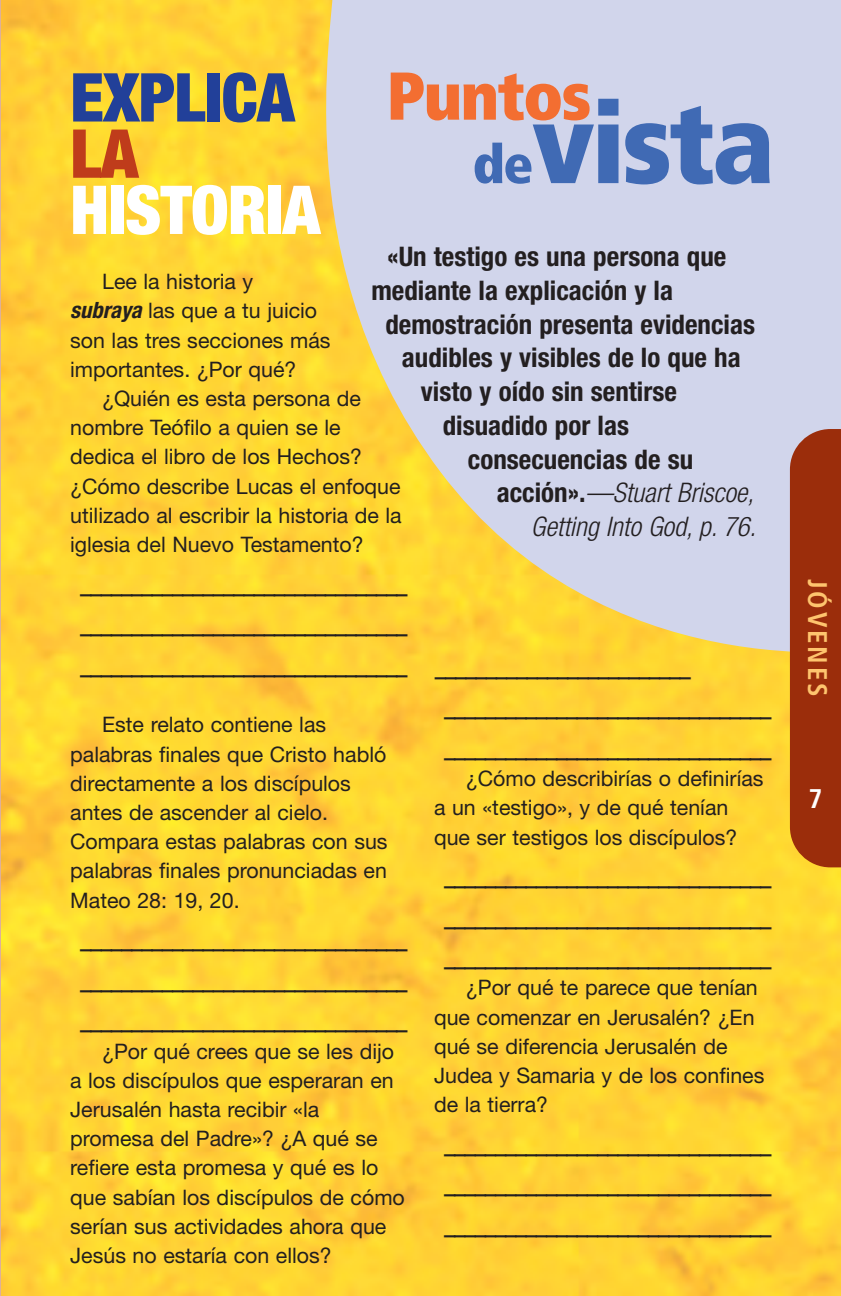
<style>
.page{position:relative;width:841px;height:1296px;background:#fff}
.page>*{position:absolute;margin:0;border:0;box-sizing:border-box;transform-origin:0 0}
.t1{font:900 condensed 112.5px "Frutiger";letter-spacing:-.025em;color:#406ab4}
.t2{font:900 condensed 67.5px "Helvetica Neue";letter-spacing:-.01em;color:#fff}
.t3{font:900 condensed 67.5px "Helvetica Neue";letter-spacing:-.01em;color:#224099}
.t4{font:900 condensed 67.5px "Frutiger";letter-spacing:-.025em;color:#f36e31}
.t5{font:900 condensed 67.5px "Helvetica Neue";color:#bf3c1b}
.t6{font:700 condensed 27px "Helvetica Neue";color:#231f20}
.t7{font:italic 300 condensed 27px "Helvetica Neue";color:#231f20}
.t8{font:700 condensed 27px "Frutiger";letter-spacing:.105em;color:#fec46e}
.t9{font:700 condensed 27px "Frutiger";color:#fff}
.t10{font:21.38px/29.2px "Helvetica Neue";color:#231f20}
.t11{font:500 20.25px/40.5px "Futura";color:#231f20;text-align:justify}
.s1{font-size:54px}
.s2{font-weight:700;font-style:normal}
.s3{font-weight:700;font-style:italic;font-stretch:condensed;font-size:22.5px}
</style>
<div class="page">
<img style="left:2px;top:0;width:838px;height:1296px">
<svg style="left:268px;top:0;width:572px;height:689px;background:#ded4b5"></svg>
<div style="left:789px;top:429px;width:51px;height:438px;background:#9b2d0b"></div>
<hr style="left:0;top:0;width:1px;height:1296px;background:#deb099">
<h2 class="t3" style="left:70px;top:56px;width:226px">EXPLICA</h2>
<h2 class="t5" style="left:70px;top:112px;width:70px">LA</h2>
<h2 class="t2" style="left:70px;top:168px;width:251px">HISTORIA</h2>
<h2 class="t4" style="left:386px;top:55px;width:206px">Puntos</h2>
<h1 class="t1" style="left:472px;top:75px;width:303px"><span class="s1">de</span>vista</h1>
<p class="t6" style="left:387px;top:240px;width:340px">«Un testigo es una persona que</p>
<p class="t6" style="left:371px;top:274px;width:303px">mediante la explicación y la</p>
<p class="t6" style="left:385px;top:308px;width:371px">demostración presenta evidencias</p>
<p class="t6" style="left:402px;top:341px;width:340px">audibles y visibles de lo que ha</p>
<p class="t6" style="left:421px;top:375px;width:257px">visto y oído sin sentirse</p>
<p class="t6" style="left:442px;top:409px;width:188px">disuadido por las</p>
<p class="t6" style="left:467px;top:443px;width:227px">consecuencias de su</p>
<p class="t7" style="left:496px;top:477px;width:258px"><span class="s2">acción».</span>—Stuart Briscoe,</p>
<p class="t7" style="left:530px;top:511px;width:226px">Getting Into God, p. 76.</p>
<p class="t10" style="left:70px;top:266px;width:262px;text-indent:32px">Lee la historia y<br><span class="s3">subraya</span> las que a tu juicio son las tres secciones más importantes. ¿Por qué?</p>
<p class="t10" style="left:70px;top:383px;width:333px;text-indent:32px">¿Quién es esta persona de nombre Teófilo a quien se le dedica el libro de los Hechos? ¿Cómo describe Lucas el enfoque utilizado al escribir la historia de la iglesia del Nuevo Testamento?</p>
<p class="t11" style="left:80px;top:565px;width:329px">________________________________ ________________________________ ________________________________</p>
<p class="t10" style="left:70px;top:710px;width:319px;text-indent:32px">Este relato contiene las palabras finales que Cristo habló directamente a los discípulos antes de ascender al cielo.<br>Compara estas palabras con sus palabras finales pronunciadas en<br>Mateo 28: 19, 20.</p>
<p class="t11" style="left:80px;top:920px;width:329px">________________________________ ________________________________ ________________________________</p>
<p class="t10" style="left:70px;top:1036px;width:336px;text-indent:32px">¿Por qué crees que se les dijo a los discípulos que esperaran en<br>Jerusalén hasta recibir «la promesa del Padre»? ¿A qué se refiere esta promesa y qué es lo que sabían los discípulos de cómo serían sus actividades ahora que<br>Jesús no estaría con ellos?</p>
<p class="t11" style="left:444px;top:648px;width:329px;text-align:left;text-indent:-9px">_________________________ ________________________________ ________________________________</p>
<p class="t10" style="left:434px;top:764px;width:331px;text-indent:32px">¿Cómo describirías o definirías a un «testigo», y de qué tenían que ser testigos los discípulos?</p>
<p class="t11" style="left:444px;top:857px;width:329px">________________________________ ________________________________ ________________________________</p>
<p class="t10" style="left:434px;top:973px;width:332px;text-indent:32px">¿Por qué te parece que tenían que comenzar en Jerusalén? ¿En qué se diferencia Jerusalén de<br>Judea y Samaria y de los confines de la tierra?</p>
<p class="t11" style="left:444px;top:1125px;width:329px">________________________________ ________________________________ ________________________________</p>
<p class="t8" style="left:833px;top:579px;width:119px;rotate:90deg">JÓVENES</p>
<p class="t9" style="left:808px;top:782px;width:16px">7</p>
</div>
